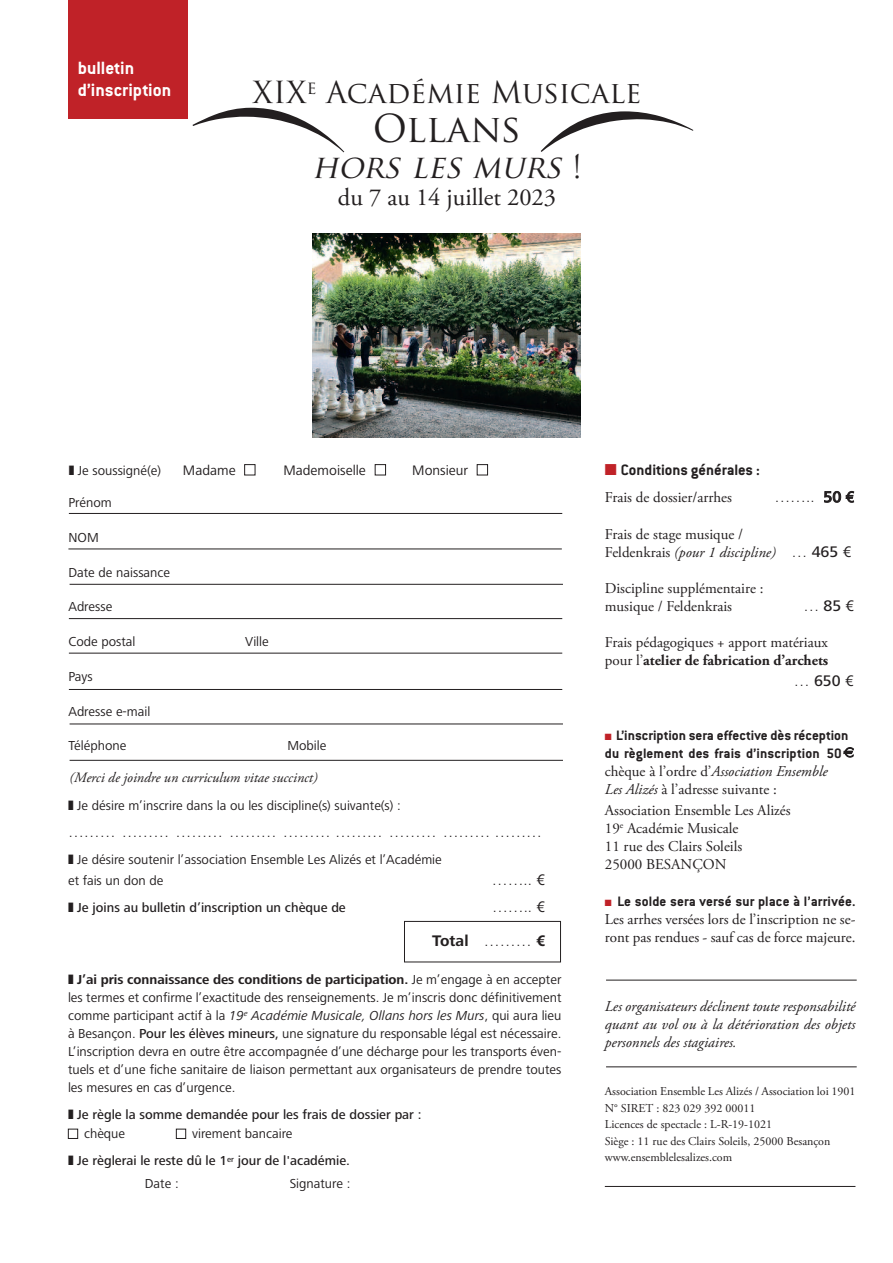
<style>
.page{position:relative;width:893px;height:1263px;background:#fff}
.page>*{position:absolute;margin:0;border:0;box-sizing:border-box;transform-origin:0 0}
.t1{font:37.5px "Trajan Pro";color:#231f20}
.t2{font:italic 31.65px "Trajan Pro";color:#231f20}
.t3{font:29.7px "Trajan Pro";color:#231f20}
.t4{font:24.45px "Adobe Garamond Pro";color:#231f20}
.t5{font:700 19.5px/22.5px "Conduit ITC";color:#fff}
.t6{font:700 16.5px "Conduit ITC";color:#231f20}
.t7{font:300 15.9px/34.5px "Frutiger Next LT";color:#231f20;text-align:right}
.t8{font:500 15.9px "Frutiger Next LT";color:#231f20}
.t9{font:15px/18px "Adobe Garamond Pro";color:#231f20}
.t10{font:700 15px/18px "Conduit ITC";letter-spacing:.01em;color:#231f20}
.t11{font:italic 15px/18px "Adobe Garamond Pro";color:#231f20;text-align:justify}
.t12{font:italic 14.25px "Adobe Garamond Pro";color:#231f20}
.t13{font:14.25px "Frutiger Next LT";color:#231f20}
.t14{font:13.5px/18px "Frutiger Next LT";color:#231f20}
.t15{font:500 13.5px/27px "Frutiger Next LT";color:#231f20}
.t16{font:12px/16.5px "Adobe Garamond Pro";color:#231f20}
.s1{font-style:normal}
.s2{color:#fff}
.s3{font-weight:400}
.s4{font-weight:700}
.s5{font-style:italic}
.s6{font-weight:500}
.s7{color:#c02228}
.s8{font-family:"Frutiger Next LT";font-weight:300;font-size:15.9px}
.s9{font-family:"Frutiger Next LT";font-weight:500;font-size:15.9px}
.s10{font-family:"Frutiger Next LT";font-size:15.9px}
.s11{font-weight:300}
</style>
<div class="page">
<img style="left:312px;top:233px;width:269px;height:204px">
<div style="left:68px;top:0;width:119px;height:119px;background:#c02228"></div>
<hr style="left:69px;top:513px;width:493px;height:1px;background:#231f20">
<hr style="left:68px;top:549px;width:494px;height:1px;background:#231f20">
<hr style="left:70px;top:584px;width:493px;height:1px;background:#231f20">
<hr style="left:69px;top:618px;width:493px;height:1px;background:#231f20">
<hr style="left:69px;top:653px;width:493px;height:1px;background:#231f20">
<hr style="left:69px;top:689px;width:493px;height:1px;background:#231f20">
<div style="left:404px;top:921px;width:157px;height:41px;border:1px solid #231f20"></div>
<hr style="left:70px;top:724px;width:493px;height:1px;background:#231f20">
<hr style="left:70px;top:760px;width:493px;height:1px;background:#231f20">
<hr style="left:606px;top:1066px;width:251px;height:1px;background:#231f20">
<hr style="left:605px;top:1186px;width:250px;height:1px;background:#231f20">
<hr style="left:606px;top:980px;width:251px;height:1px;background:#231f20">
<h3 class="t5" style="left:78px;top:58px;width:95px">bulletin d’inscription</h3>
<h3 class="t3" style="left:252px;top:76px;width:391px">XIX<sup>e</sup> Académie Musicale</h3>
<h1 class="t1" style="left:373px;top:107px;width:150px">Ollans</h1>
<h2 class="t2" style="left:312px;top:148px;width:272px">HORS LES MURS <span class="s1">!</span></h2>
<h3 class="t4" style="left:338px;top:188px;width:220px">du 7 au 14 juillet 2023</h3>
<p class="t14" style="left:78px;top:461px;width:85px">Je soussigné(e)</p>
<p class="t13" style="left:183px;top:462px;width:74px">Madame <span class="s2">■</span></p>
<p class="t13" style="left:283px;top:462px;width:104px">Mademoiselle <span class="s2">■</span></p>
<p class="t13" style="left:412px;top:462px;width:77px">Monsieur <span class="s2">■</span></p>
<p class="t14" style="left:68px;top:494px;width:45px">Prénom</p>
<p class="t14" style="left:68px;top:528px;width:32px">NOM</p>
<p class="t14" style="left:68px;top:563px;width:103px">Date de naissance</p>
<p class="t14" style="left:68px;top:598px;width:45px">Adresse</p>
<p class="t14" style="left:68px;top:633px;width:69px">Code postal</p>
<p class="t14" style="left:245px;top:633px;width:25px">Ville</p>
<p class="t14" style="left:68px;top:667px;width:26px">Pays</p>
<p class="t14" style="left:68px;top:702px;width:83px">Adresse e-mail</p>
<p class="t14" style="left:68px;top:737px;width:59px">Téléphone</p>
<p class="t14" style="left:287px;top:737px;width:41px">Mobile</p>
<p class="t12" style="left:70px;top:772px;width:249px">(Merci de joindre un curriculum vitae succinct)</p>
<p class="t14" style="left:77px;top:796px;width:325px">Je désire m’inscrire dans la ou les discipline(s) suivante(s) :</p>
<p class="t7" style="left:68px;top:814px;width:475px">……… ……… ……… ……… ……… ……… ……… ……… ………</p>
<p class="t14" style="left:68px;top:849px;width:375px;line-height:21px;text-indent:9px">Je désire soutenir l’association Ensemble Les Alizés et l’Académie et fais un don de</p>
<p class="t7" style="left:492px;top:862px;width:55px">…….. <span class="s3">€</span></p>
<p class="t15" style="left:77px;top:894px;width:270px">Je joins au bulletin d’inscription un chèque de</p>
<p class="t7" style="left:432px;top:889px;width:115px">…….. <span class="s3">€<br></span><span class="s4">Total</span> ……… <span class="s4">€</span></p>
<p class="t14" style="left:68px;top:970px;width:495px;text-align:justify;text-indent:9px"><span class="s4">J’ai pris connaissance des conditions de participation.</span> Je m’engage à en accepter les termes et confirme l’exactitude des renseignements. Je m’inscris donc définitivement comme participant actif à la <span class="s5">19</span><sup>e</sup> <span class="s5">Académie Musicale, Ollans hors les Murs</span>, qui aura lieu à Besançon. <span class="s6">Pour les élèves mineurs,</span> une signature du responsable légal est nécessaire.<br>L’inscription devra en outre être accompagnée d’une décharge pour les transports éven&shy;tuels et d’une fiche sanitaire de liaison permettant aux organisateurs de prendre toutes les mesures en cas d’urgence.</p>
<p class="t15" style="left:77px;top:1101px;width:346px">Je règle la somme demandée pour les frais de dossier par :</p>
<p class="t14" style="left:68px;top:1125px;width:59px"><span class="s2">■</span> chèque</p>
<p class="t15" style="left:77px;top:1120px;width:274px;text-indent:99px"><span class="s2">■</span> <span class="s3">virement bancaire<br></span>Je règlerai le reste dû le 1<sup>er</sup> jour de l'académie.</p>
<p class="t14" style="left:145px;top:1174px;width:35px">Date :</p>
<p class="t14" style="left:290px;top:1174px;width:62px">Signature :</p>
<p class="t6" style="left:605px;top:465px;width:157px"><span class="s7">■</span> Conditions générales :</p>
<p class="t9" style="left:605px;top:490px;width:129px">Frais de dossier/arrhes</p>
<p class="t7" style="left:774px;top:480px;width:81px">…….. <span class="s6">50</span> <span class="s3">€</span></p>
<p class="t9" style="left:605px;top:526px;width:248px">Frais de stage musique /<br>Feldenkrais <span class="s5">(pour 1 discipline)</span> <span class="s8">…</span> <span class="s9">465</span> <span class="s10">€</span></p>
<p class="t9" style="left:605px;top:580px;width:160px">discipline supplémentaire : musique / Feldenkrais</p>
<p class="t8" style="left:803px;top:596px;width:52px"><span class="s11">…</span>85<span class="s3">€</span></p>
<p class="t9" style="left:605px;top:634px;width:225px">Frais pédagogiques + apport matériaux pour l’<span class="s4">atelier de fabrication d’archets</span></p>
<p class="t8" style="left:794px;top:671px;width:61px"><span class="s11">…</span> 650 <span class="s3">€</span></p>
<p class="t10" style="left:605px;top:727px;width:245px"><span class="s7">■</span> L’inscription sera effective dès réception du règlement des frais d’inscription 50</p>
<p class="t9" style="left:605px;top:763px;width:224px">chèque à l’ordre d’<span class="s5">Association Ensemble<br>Les Alizés</span> à l’adresse suivante :</p>
<p class="t9" style="left:605px;top:802px;width:187px">association ensemble Les alizés<br>19<sup>e</sup> académie Musicale<br>11 rue des Clairs soleils<br>25000 BesanÇon</p>
<p class="t10" style="left:605px;top:894px;width:252px"><span class="s7">■</span> Le solde sera versé sur place à l’arrivée.</p>
<p class="t9" style="left:605px;top:912px;width:252px">Les arrhes versées lors de l’inscription ne se&shy;ront pas rendues - sauf cas de force majeure.</p>
<p class="t11" style="left:605px;top:999px;width:252px">Les organisateurs déclinent toute responsabilité quant au vol ou à la détérioration des objets personnels des stagiaires.</p>
<p class="t16" style="left:605px;top:1084px;width:252px">association ensemble Les alizés / association loi 1901 n° siret : 823 029 392 00011<br>Licences de spectacle : L-r-19-1021<br>siège : 11 rue des Clairs soleils, 25000 Besançon www.ensemblelesalizes.com</p>
</div>
